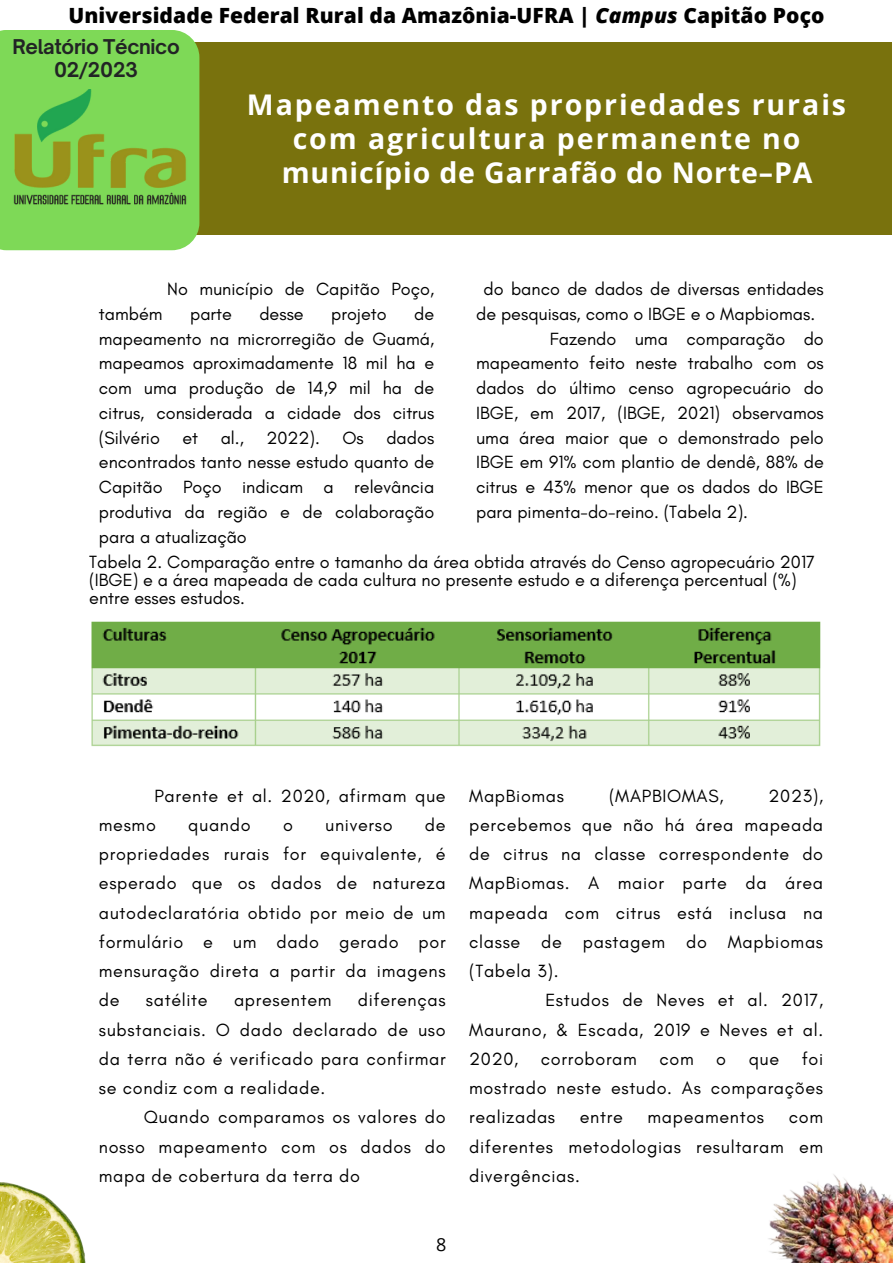
<style>
.page{position:relative;width:893px;height:1264px;background:#fff}
.page>*{position:absolute;margin:0;border:0;box-sizing:border-box;transform-origin:0 0}
.t1{font:700 28.5px/33.8px "Open Sans";letter-spacing:.07em;color:#fff;text-align:center}
.t2{font:700 28.5px "Open Sans";letter-spacing:.03em;color:#fff}
.t3{font:800 21px "Open Sans";letter-spacing:.005em;color:#000}
.t4{font:700 19.5px/22.5px "Open Sauce One";letter-spacing:-.015em;color:#222425;text-align:center}
.t5{font:18px/29.2px "Glacial Indifference";letter-spacing:.035em;color:#000;text-align:justify}
.t6{font:18px/18px "Glacial Indifference";color:#000}
.t7{font:18px "Open Sans";color:#000}
.s1{font-style:italic}
</style>
<div class="page">
<div style="left:178px;top:43px;width:714px;height:192px;background:#79720d"></div>
<div style="left:0;top:30px;width:199px;height:220px;background:#7ed957"></div>
<img style="left:2px;top:90px;width:188px;height:123px">
<img style="left:0;top:1182px;width:85px;height:80px">
<img style="left:91px;top:621px;width:730px;height:125px">
<img style="left:768px;top:1174px;width:124px;height:88px">
<p class="t3" style="left:68px;top:1px;width:757px">Universidade Federal Rural da Amazônia-UFRA | <span class="s1">Campus</span> Capitão Poço</p>
<p class="t4" style="left:13px;top:36px;width:169px">Relatório Técnico<br>02/2023</p>
<p class="t1" style="left:247px;top:87px;width:600px">Mapeamento das propriedades rurais com agricultura permanente no</p>
<p class="t2" style="left:282px;top:152px;width:532px">município de Garrafão do Norte–PA</p>
<p class="t6" style="left:167px;top:280px;width:268px">No município de Capitão Poço,</p>
<p class="t5" style="left:99px;top:299px;width:65px">também</p>
<p class="t5" style="left:190px;top:299px;width:43px">parte</p>
<p class="t5" style="left:259px;top:299px;width:46px">desse</p>
<p class="t6" style="left:331px;top:304px;width:57px">projeto</p>
<p class="t5" style="left:99px;top:301px;width:337px;line-height:24.8px;text-indent:315px">de mapeamento na microrregião de Guamá, mapeamos aproximadamente 18 mil ha e com uma produção de 14,9 mil ha de citrus, considerada a cidade dos citrus (Silvério et al., 2022). Os dados encontrados tanto nesse estudo quanto de Capitão Poço indicam a relevância produtiva da região e de colaboração para a atualização</p>
<p class="t6" style="left:476px;top:276px;width:349px;line-height:24.8px;text-align:center">do banco de dados de diversas entidades de pesquisas, como o IBGE e o Mapbiomas.</p>
<p class="t5" style="left:476px;top:326px;width:349px;line-height:24.8px;text-indent:74px">Fazendo uma comparação do mapeamento feito neste trabalho com os dados do último censo agropecuário do IBGE, em 2017, (IBGE, 2021) observamos uma área maior que o demonstrado pelo IBGE em 91% com plantio de dendê, 88% de citrus e 43% menor que os dados do IBGE para pimenta-do-reino. (Tabela 2).</p>
<p class="t6" style="left:89px;top:553px;width:727px">Tabela 2. Comparação entre o tamanho da área obtida através do Censo agropecuário 2017 (IBGE) e a área mapeada de cada cultura no presente estudo e a diferença percentual (%) entre esses estudos.</p>
<p class="t5" style="left:99px;top:780px;width:348px;text-indent:55px">Parente et al. 2020, afirmam que mesmo</p>
<p class="t5" style="left:99px;top:810px;width:348px;text-indent:326px">de propriedades rurais for equivalente, é esperado que os dados de natureza autodeclaratória obtido por meio de um formulário e um dado gerado por mensuração direta a partir da imagens de</p>
<p class="t5" style="left:188px;top:810px;width:64px">quando</p>
<p class="t5" style="left:283px;top:810px;width:11px">o</p>
<p class="t5" style="left:325px;top:810px;width:69px">universo</p>
<p class="t5" style="left:99px;top:985px;width:348px;text-indent:259px">diferenças substanciais. O dado declarado de uso da terra não é verificado para confirmar se condiz com a realidade.</p>
<p class="t5" style="left:99px;top:1102px;width:348px;text-indent:45px">Quando comparamos os valores do nosso mapeamento com os dados do mapa de cobertura da terra do</p>
<p class="t5" style="left:146px;top:985px;width:63px">satélite</p>
<p class="t5" style="left:234px;top:985px;width:99px">apresentem</p>
<p class="t7" style="left:436px;top:1231px;width:12px">8</p>
<p class="t5" style="left:469px;top:780px;width:96px">MapBiomas</p>
<p class="t5" style="left:609px;top:780px;width:116px">(MAPBIOMAS,</p>
<p class="t5" style="left:469px;top:780px;width:355px;text-indent:299px">2023), percebemos que não há área mapeada de citrus na classe correspondente do MapBiomas. A maior parte da área mapeada com citrus está inclusa na classe de pastagem do Mapbiomas (Tabela 3).</p>
<p class="t5" style="left:469px;top:985px;width:355px;text-indent:76px">Estudos de Neves et al. 2017, Maurano, &amp; Escada, 2019 e Neves et al.<br>2020, corroboram com o que foi mostrado neste estudo. As comparações realizadas</p>
<p class="t5" style="left:579px;top:1102px;width:44px">entre</p>
<p class="t5" style="left:647px;top:1102px;width:118px">mapeamentos</p>
<p class="t5" style="left:469px;top:1102px;width:355px;text-indent:319px">com diferentes metodologias resultaram em divergências.</p>
</div>
